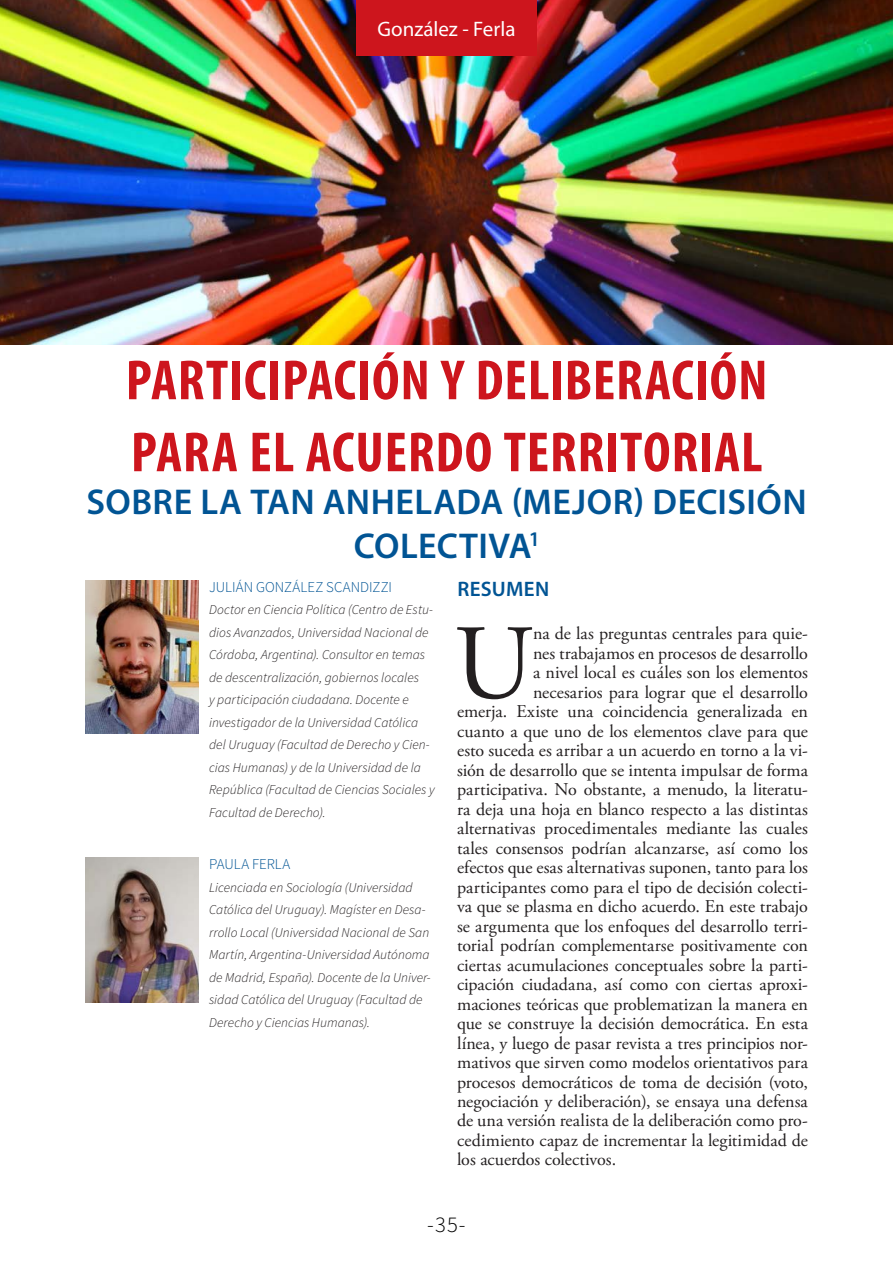
<style>
.page{position:relative;width:893px;height:1263px;background:#fff}
.page>*{position:absolute;margin:0;border:0;box-sizing:border-box;transform-origin:0 0}
.Texto_corrido_capita{font:106.2px "Adobe Garamond Pro";color:#231f20}
.Titulo_principal_roj{font:700 condensed 57px/72px "Myriad Pro";letter-spacing:.015em;color:#cd151d}
.Bajada{font:600 36px/43.2px "Myriad Pro";letter-spacing:.015em;color:#015494;text-align:center}
.t1{font:300 22.5px "Source Sans Pro";color:#000}
.t2{font:21px "Myriad Pro";color:#fff}
.Subtitulo_azul{font:600 21px "Myriad Pro";letter-spacing:.015em;color:#015494}
.Texto_corrido_capita-2{font:18px "Adobe Garamond Pro";color:#231f20}
.Nombre_autor{font:300 15px "Source Sans Pro";letter-spacing:.005em;color:#015494}
.Nombre_autor-2{font:italic 300 13.5px/22.5px "Source Sans Pro";color:#231f20}
</style>
<div class="page">
<img style="left:0;top:0;width:893px;height:344px">
<div style="left:357px;top:0;width:180px;height:56px;background:#cd151d"></div>
<img style="left:85px;top:580px;width:114px;height:153px">
<img style="left:85px;top:857px;width:114px;height:145px">
<p class="t2" style="left:378px;top:16px;width:139px">González - Ferla</p>
<p class="Titulo_principal_roj" style="left:126px;top:343px;width:643px">PARTICIPACIÓN Y DELIBERACIÓN<br>PARA EL ACUERDO TERRITORIAL</p>
<p class="Bajada" style="left:86px;top:480px;width:722px">SOBRE LA TAN ANHELADA (MEJOR) DECISIÓN<br>COLECTIVA<sup>1</sup></p>
<p class="Nombre_autor" style="left:209px;top:578px;width:184px">JULIÁN GONZÁLEZ SCANDIZZI</p>
<p class="Nombre_autor-2" style="left:209px;top:598px;width:227px">Doctor en Ciencia Política (Centro de Estu&shy;dios Avanzados, Universidad Nacional de Córdoba, Argentina). Consultor en temas de descentralización, gobiernos locales<br>y participación ciudadana. Docente e investigador de la Universidad Católica del Uruguay (Facultad de Derecho y Cien&shy;cias Humanas) y de la Universidad de la República (Facultad de Ciencias Sociales y Facultad de Derecho).</p>
<p class="Subtitulo_azul" style="left:457px;top:576px;width:93px">RESUMEN</p>
<p class="Texto_corrido_capita" style="left:454px;top:600px;width:81px">U</p>
<p class="Texto_corrido_capita-2" style="left:533px;top:622px;width:276px">na de las preguntas centrales para quie-</p>
<p class="Texto_corrido_capita-2" style="left:533px;top:642px;width:276px">nes trabajamos en procesos de desarrollo</p>
<p class="Texto_corrido_capita-2" style="left:533px;top:661px;width:276px">a nivel local es cuáles son los elementos</p>
<p class="Texto_corrido_capita-2" style="left:533px;top:681px;width:276px">necesarios para lograr que el desarrollo</p>
<p class="Texto_corrido_capita-2" style="left:457px;top:700px;width:352px">emerja. Existe una coincidencia generalizada en</p>
<p class="Texto_corrido_capita-2" style="left:457px;top:720px;width:352px">cuanto a que uno de los elementos clave para que</p>
<p class="Texto_corrido_capita-2" style="left:457px;top:739px;width:352px">esto suceda es arribar a un acuerdo en torno a la vi-</p>
<p class="Texto_corrido_capita-2" style="left:457px;top:759px;width:352px">sión de desarrollo que se intenta impulsar de forma</p>
<p class="Texto_corrido_capita-2" style="left:457px;top:778px;width:352px">participativa. No obstante, a menudo, la literatu-</p>
<p class="Texto_corrido_capita-2" style="left:457px;top:798px;width:352px">ra deja una hoja en blanco respecto a las distintas</p>
<p class="Texto_corrido_capita-2" style="left:457px;top:817px;width:352px">alternativas procedimentales mediante las cuales</p>
<p class="Texto_corrido_capita-2" style="left:457px;top:837px;width:352px">tales consensos podrían alcanzarse, así como los</p>
<p class="Texto_corrido_capita-2" style="left:457px;top:856px;width:352px">efectos que esas alternativas suponen, tanto para los</p>
<p class="Texto_corrido_capita-2" style="left:457px;top:876px;width:352px">participantes como para el tipo de decisión colecti-</p>
<p class="Texto_corrido_capita-2" style="left:457px;top:895px;width:352px">va que se plasma en dicho acuerdo. En este trabajo</p>
<p class="Texto_corrido_capita-2" style="left:457px;top:915px;width:352px">se argumenta que los enfoques del desarrollo terri-</p>
<p class="Texto_corrido_capita-2" style="left:457px;top:934px;width:352px">torial podrían complementarse positivamente con</p>
<p class="Texto_corrido_capita-2" style="left:457px;top:954px;width:352px">ciertas acumulaciones conceptuales sobre la parti-</p>
<p class="Texto_corrido_capita-2" style="left:457px;top:973px;width:352px">cipación ciudadana, así como con ciertas aproxi-</p>
<p class="Texto_corrido_capita-2" style="left:457px;top:993px;width:352px">maciones teóricas que problematizan la manera en</p>
<p class="Texto_corrido_capita-2" style="left:457px;top:1012px;width:352px">que se construye la decisión democrática. En esta</p>
<p class="Texto_corrido_capita-2" style="left:457px;top:1032px;width:352px">línea, y luego de pasar revista a tres principios nor-</p>
<p class="Texto_corrido_capita-2" style="left:457px;top:1051px;width:352px">mativos que sirven como modelos orientativos para</p>
<p class="Texto_corrido_capita-2" style="left:457px;top:1071px;width:352px">procesos democráticos de toma de decisión (voto,</p>
<p class="Texto_corrido_capita-2" style="left:457px;top:1090px;width:352px">negociación y deliberación), se ensaya una defensa</p>
<p class="Texto_corrido_capita-2" style="left:457px;top:1110px;width:352px">de una versión realista de la deliberación como pro-</p>
<p class="Texto_corrido_capita-2" style="left:457px;top:1129px;width:352px">cedimiento capaz de incrementar la legitimidad de</p>
<p class="Texto_corrido_capita-2" style="left:457px;top:1149px;width:161px">los acuerdos colectivos.</p>
<p class="Nombre_autor" style="left:209px;top:855px;width:83px">PAULA FERLA</p>
<p class="Nombre_autor-2" style="left:209px;top:876px;width:223px">Licenciada en Sociología (Universidad Católica del Uruguay). Magíster en Desa&shy;rrollo Local (Universidad Nacional de San Martín, Argentina-Universidad Autónoma de Madrid, España). Docente de la Univer&shy;sidad Católica del Uruguay (Facultad de Derecho y Ciencias Humanas).</p>
<p class="t1" style="left:427px;top:1211px;width:40px">-35-</p>
</div>
